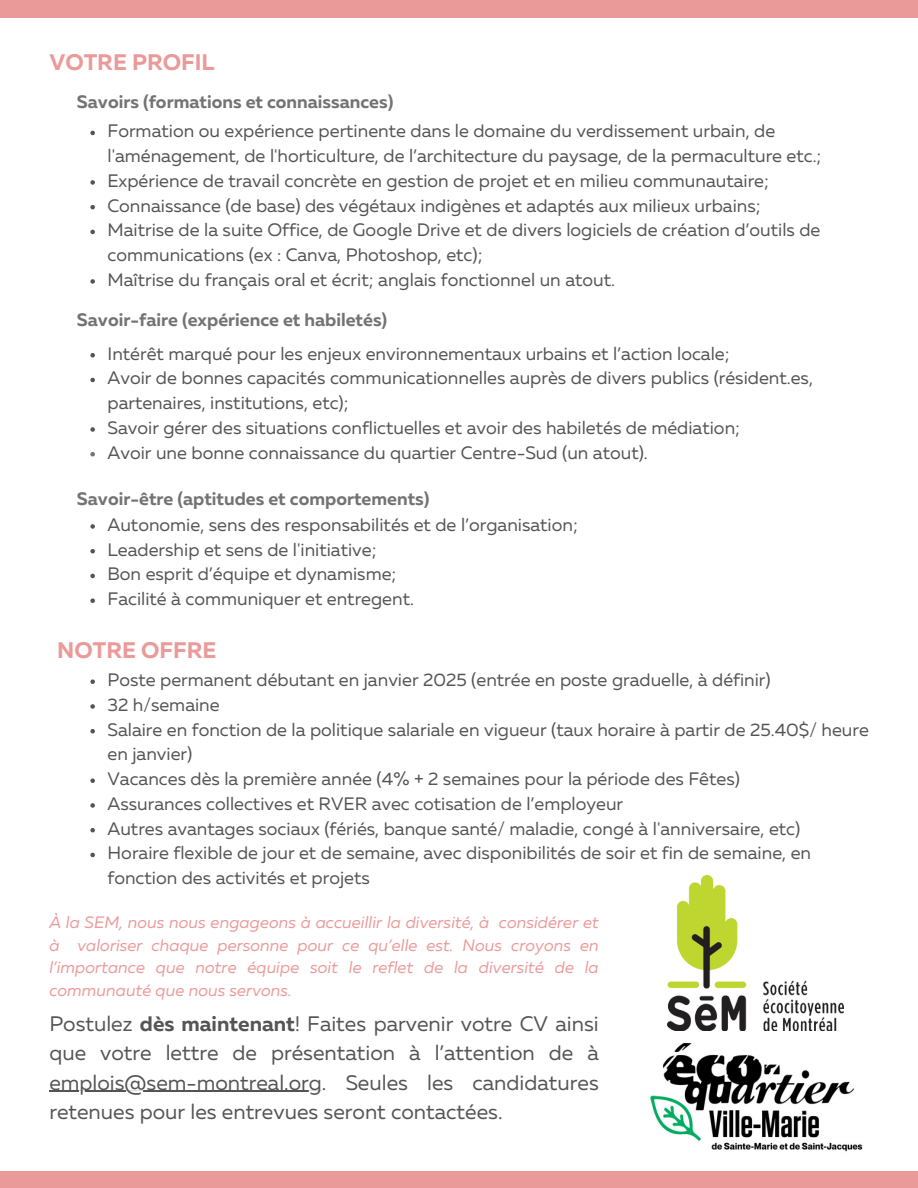
<style>
.page{position:relative;width:918px;height:1188px;background:#fff}
.page>*{position:absolute;margin:0;border:0;box-sizing:border-box;transform-origin:0 0}
.t1{font:700 22.5px "Muller";color:#eb9a9a}
.t2{font:21px/29.2px "Muller";color:#545454}
.t3{font:18px/24.8px "Muller";color:#545454}
.t4{font:700 18px "Muller";color:#737373}
.t5{font:italic 16.5px/22.5px "Muller";color:#eb9a9a;text-align:justify}
.s1{font-weight:700}
</style>
<div class="page">
<div style="left:0;top:1171px;width:918px;height:17px;background:#eb9a9a"></div>
<div style="left:0;top:0;width:918px;height:18px;background:#eb9a9a"></div>
<img style="left:667px;top:875px;width:177px;height:156px">
<img style="left:650px;top:1042px;width:213px;height:110px">
<svg style="left:90px;top:131px;width:5px;height:4px"></svg>
<svg style="left:90px;top:180px;width:5px;height:5px"></svg>
<svg style="left:90px;top:205px;width:5px;height:4px"></svg>
<svg style="left:90px;top:230px;width:5px;height:4px"></svg>
<svg style="left:90px;top:279px;width:5px;height:5px"></svg>
<svg style="left:90px;top:524px;width:5px;height:5px"></svg>
<svg style="left:90px;top:549px;width:5px;height:4px"></svg>
<svg style="left:90px;top:574px;width:5px;height:4px"></svg>
<svg style="left:90px;top:598px;width:5px;height:5px"></svg>
<svg style="left:90px;top:353px;width:5px;height:4px"></svg>
<svg style="left:90px;top:378px;width:5px;height:4px"></svg>
<svg style="left:90px;top:427px;width:5px;height:5px"></svg>
<svg style="left:90px;top:452px;width:5px;height:4px"></svg>
<svg style="left:90px;top:679px;width:5px;height:5px"></svg>
<svg style="left:90px;top:704px;width:5px;height:5px"></svg>
<svg style="left:90px;top:729px;width:5px;height:4px"></svg>
<svg style="left:90px;top:778px;width:5px;height:5px"></svg>
<svg style="left:90px;top:803px;width:5px;height:5px"></svg>
<svg style="left:90px;top:828px;width:5px;height:4px"></svg>
<svg style="left:90px;top:853px;width:5px;height:4px"></svg>
<hr style="left:49px;top:1091px;width:273px;height:1px;background:#545454">
<p class="t1" style="left:49px;top:53px;width:167px">VOTRE PROFIL</p>
<p class="t4" style="left:77px;top:95px;width:318px">Savoirs (formations et connaissances)</p>
<p class="t3" style="left:108px;top:120px;width:716px">Formation ou expérience pertinente dans le domaine du verdissement urbain, de l'aménagement, de l'horticulture, de l’architecture du paysage, de la permaculture etc.;</p>
<p class="t3" style="left:108px;top:170px;width:663px">Expérience de travail concrète en gestion de projet et en milieu communautaire;</p>
<p class="t3" style="left:108px;top:195px;width:655px">Connaissance (de base) des végétaux indigènes et adaptés aux milieux urbains;</p>
<p class="t3" style="left:108px;top:219px;width:714px">Maitrise de la suite Office, de Google Drive et de divers logiciels de création d’outils de communications (ex : Canva, Photoshop, etc);</p>
<h3 class="t3" style="left:108px;top:269px;width:509px">Maîtrise du français oral et écrit; anglais fonctionnel un atout.</h3>
<p class="t4" style="left:77px;top:312px;width:312px">Savoir-faire (expérience et habiletés)</p>
<p class="t3" style="left:108px;top:343px;width:624px">Intérêt marqué pour les enjeux environnementaux urbains et l’action locale;</p>
<p class="t3" style="left:108px;top:367px;width:707px">Avoir de bonnes capacités communicationnelles auprès de divers publics (résident.es, partenaires, institutions, etc);</p>
<h1 class="t3" style="left:108px;top:417px;width:634px">Savoir gérer des situations conflictuelles et avoir des habiletés de médiation;</h1>
<p class="t3" style="left:108px;top:442px;width:542px">Avoir une bonne connaissance du quartier Centre-Sud (un atout).</p>
<p class="t4" style="left:77px;top:491px;width:354px">Savoir-être (aptitudes et comportements)</p>
<p class="t3" style="left:108px;top:514px;width:472px">Autonomie, sens des responsabilités et de l’organisation;</p>
<p class="t3" style="left:108px;top:539px;width:271px">Leadership et sens de l'initiative;</p>
<h3 class="t3" style="left:108px;top:563px;width:291px">Bon esprit d’équipe et dynamisme;</h3>
<p class="t3" style="left:108px;top:588px;width:308px">Facilité à communiquer et entregent.</p>
<p class="t1" style="left:57px;top:640px;width:161px">NOTRE OFFRE</p>
<p class="t3" style="left:108px;top:669px;width:665px">Poste permanent débutant en janvier 2025 (entrée en poste graduelle, à définir)</p>
<p class="t3" style="left:108px;top:694px;width:114px">32 h/semaine</p>
<p class="t3" style="left:108px;top:719px;width:763px">Salaire en fonction de la politique salariale en vigueur (taux horaire à partir de 25.40$/ heure en janvier)</p>
<p class="t3" style="left:108px;top:768px;width:634px">Vacances dès la première année (4% + 2 semaines pour la période des Fêtes)</p>
<p class="t3" style="left:108px;top:793px;width:517px">Assurances collectives et RVER avec cotisation de l’employeur</p>
<p class="t3" style="left:108px;top:818px;width:694px">Autres avantages sociaux (fériés, banque santé/ maladie, congé à l'anniversaire, etc)</p>
<p class="t3" style="left:108px;top:842px;width:705px">Horaire flexible de jour et de semaine, avec disponibilités de soir et fin de semaine, en fonction des activités et projets</p>
<p class="t5" style="left:49px;top:912px;width:551px">À la SEM, nous nous engageons à accueillir la diversité, à considérer et à valoriser chaque personne pour ce qu’elle est. Nous croyons en l’importance que notre équipe soit le reflet de la diversité de la communauté que nous servons.</p>
<h2 class="t2" style="left:49px;top:1011px;width:551px">Postulez <span class="s1">dès maintenant</span>! Faites parvenir votre CV ainsi que votre lettre de présentation à l’attention de à</h2>
<p class="t2" style="left:49px;top:1069px;width:551px">emplois@sem-montreal.org. Seules les candidatures retenues pour les entrevues seront contactées.</p>
</div>
